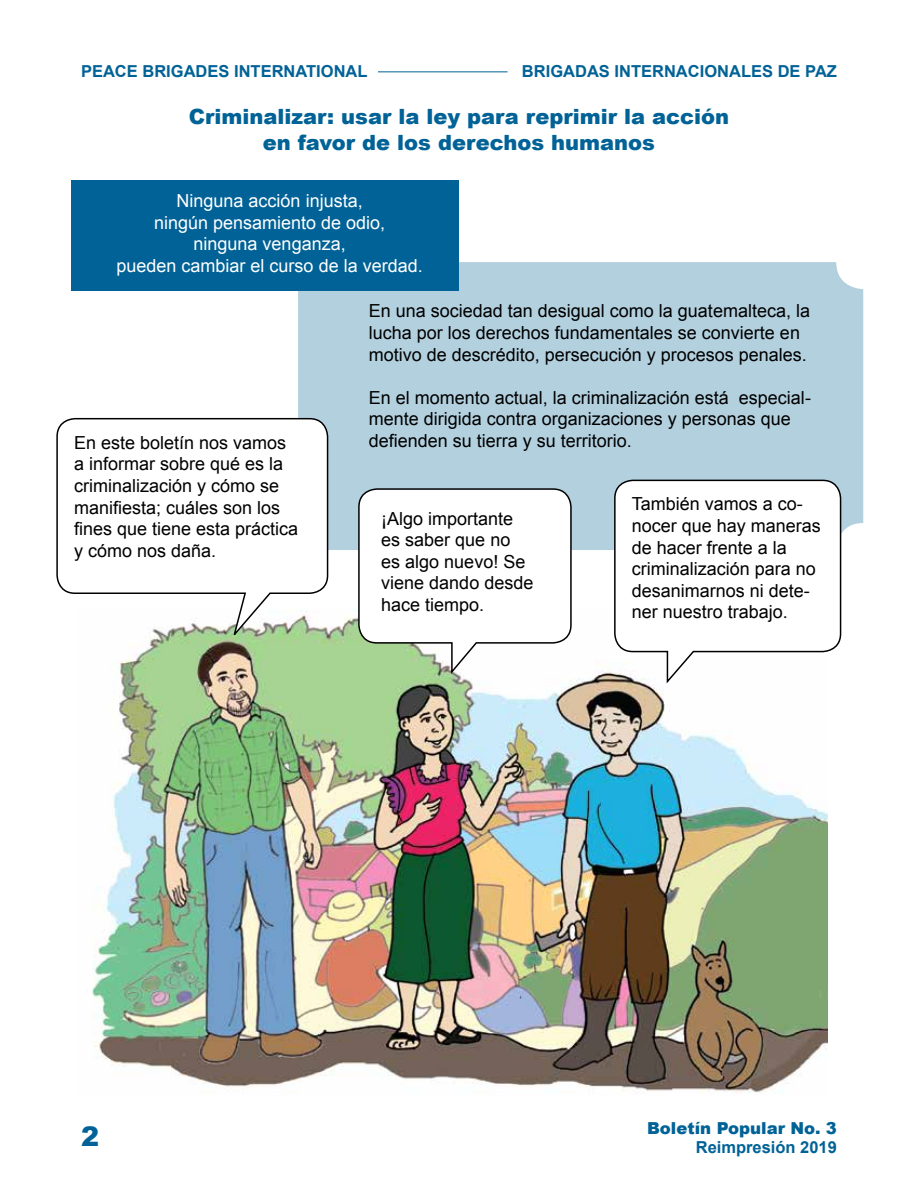
<style>
.page{position:relative;width:918px;height:1188px;background:#fff}
.page>*{position:absolute;margin:0;border:0;box-sizing:border-box;transform-origin:0 0}
.t1{font:900 27px "Arial";color:#006296}
.t2{font:900 21px/25.2px "Arial";color:#006296;text-align:center}
.t3{font:18px/21.6px "Arial";color:#000}
.t4{font:18px/21.6px "Arial";color:#fff;text-align:center}
.t5{font:700 16.5px "Arial";color:#006296}
.t6{font:900 16.5px "Arial";color:#006296}
</style>
<div class="page">
<hr style="left:378px;top:71px;width:130px;height:1px;background:#006296">
<div style="left:298px;top:262px;width:565px;height:288px;background:#b3d0df;border-radius:27px"></div>
<img style="left:92px;top:609px;width:736px;height:484px">
<div style="left:72px;top:180px;width:387px;height:110px;background:#006296"></div>
<svg style="left:613px;top:479px;width:229px;height:207px"></svg>
<svg style="left:357px;top:488px;width:215px;height:188px"></svg>
<svg style="left:56px;top:417px;width:273px;height:223px"></svg>
<p class="t5" style="left:81px;top:61px;width:288px">PEACE BRIGADES INTERNATIONAL</p>
<p class="t5" style="left:522px;top:61px;width:317px">BRIGADAS INTERNACIONALES DE PAZ</p>
<p class="t2" style="left:189px;top:104px;width:542px">Criminalizar: usar la ley para reprimir la acción en favor de los derechos humanos</p>
<p class="t4" style="left:117px;top:190px;width:308px">Ninguna acción injusta,<br>ningún pensamiento de odio,<br>ninguna venganza,<br>pueden cambiar el curso de la verdad.</p>
<p class="t3" style="left:74px;top:432px;width:226px">En este boletín nos vamos a informar sobre qué es la criminalización y cómo se manifiesta; cuáles son los fines que tiene esta práctica y cómo nos daña.</p>
<p class="t3" style="left:369px;top:300px;width:443px">En una sociedad tan desigual como la guatemalteca, la lucha por los derechos fundamentales se convierte en motivo de descrédito, persecución y procesos penales.</p>
<p class="t3" style="left:369px;top:387px;width:444px">En el momento actual, la criminalización está especial&shy;mente dirigida contra organizaciones y personas que defienden su tierra y su territorio.</p>
<p class="t3" style="left:381px;top:508px;width:154px">¡Algo importante es saber que no es algo nuevo! Se viene dando desde hace tiempo.</p>
<p class="t3" style="left:632px;top:493px;width:191px">También vamos a co&shy;nocer que hay maneras de hacer frente a la criminalización para no desanimarnos ni dete&shy;ner nuestro trabajo.</p>
<h1 class="t1" style="left:81px;top:1117px;width:20px">2</h1>
<p class="t6" style="left:647px;top:1116px;width:191px">Boletín Popular No. 3</p>
<p class="t5" style="left:696px;top:1136px;width:143px">Reimpresión 2019</p>
</div>
